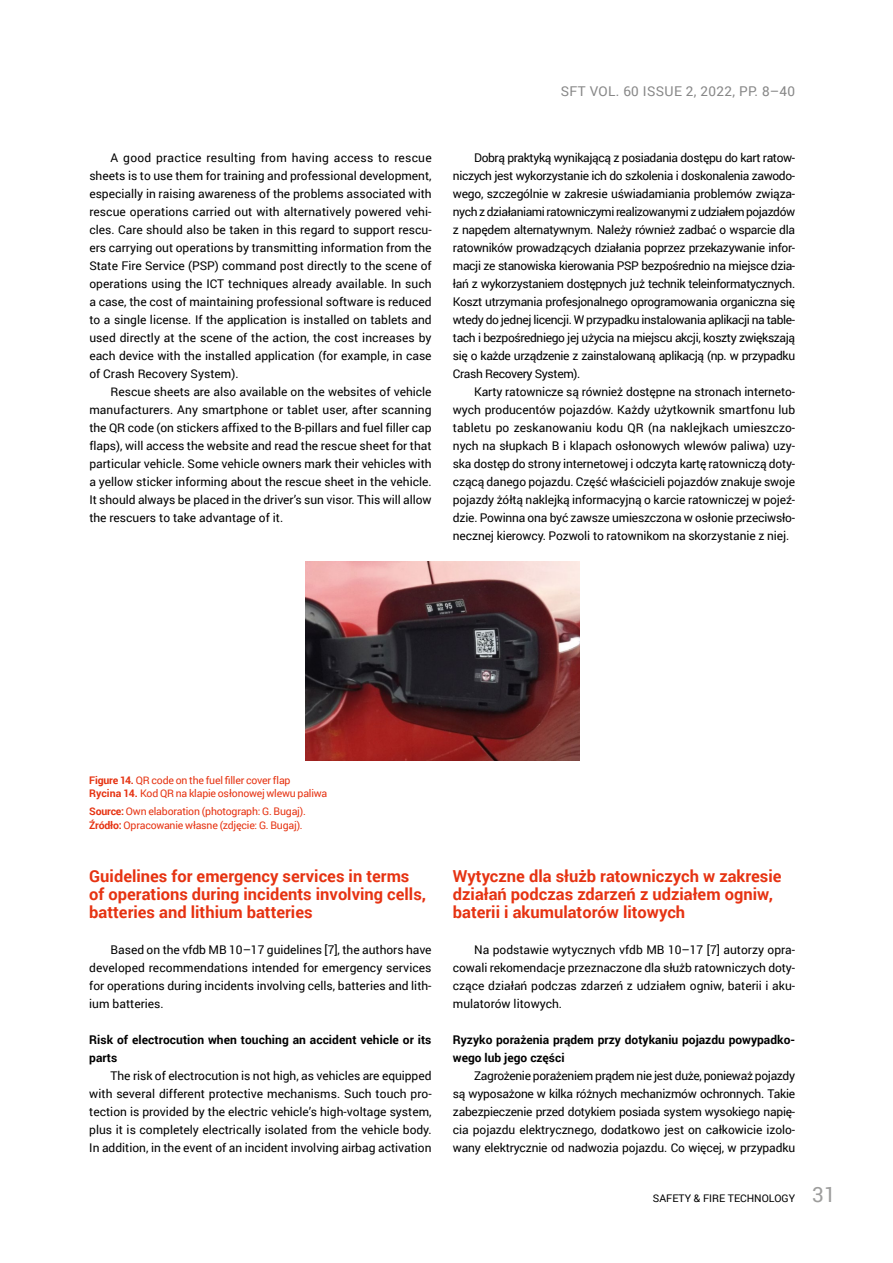
<style>
.page{position:relative;width:893px;height:1263px;background:#fff}
.page>*{position:absolute;margin:0;border:0;box-sizing:border-box;transform-origin:0 0}
.t1{font:700 16.5px/18px "Roboto";color:#e63312}
.t2{font:13.5px "Roboto";letter-spacing:.025em;color:#878787}
.t3{font:12px/18px "Roboto";color:#000;text-align:justify}
.t4{font:700 12px/18px "Roboto";color:#000}
.t5{font:10.5px/13.5px "Roboto";letter-spacing:-.02em;color:#e63312}
.t6{font:10.5px "Roboto";color:#000}
.s1{font-weight:700}
.s2{font-size:21px;color:#9d9d9c}
</style>
<div class="page">
<img style="left:305px;top:561px;width:274px;height:199px">
<p class="t2" style="left:561px;top:82px;width:236px">SFT VOL. 60 ISSUE 2, 2022, PP. 8–40</p>
<p class="t3" style="left:89px;top:148px;width:344px;text-indent:21px">A good practice resulting from having access to rescue sheets is to use them for training and professional development, especially in raising awareness of the problems associated with rescue operations carried out with alternatively powered vehi&shy;cles. Care should also be taken in this regard to support rescu&shy;ers carrying out operations by transmitting information from the State Fire Service (PSP) command post directly to the scene of operations using the ICT techniques already available. In such a case, the cost of maintaining professional software is reduced to a single license. If the application is installed on tablets and used directly at the scene of the action, the cost increases by each device with the installed application (for example, in case of Crash Recovery System).</p>
<p class="t3" style="left:89px;top:382px;width:344px;text-indent:21px">Rescue sheets are also available on the websites of vehicle manufacturers. Any smartphone or tablet user, after scanning the QR code (on stickers affixed to the B-pillars and fuel filler cap flaps), will access the website and read the rescue sheet for that particular vehicle. Some vehicle owners mark their vehicles with a yellow sticker informing about the rescue sheet in the vehicle.<br>It should always be placed in the driver’s sun visor. This will allow the rescuers to take advantage of it.</p>
<p class="t3" style="left:453px;top:148px;width:344px;text-indent:21px">Dobrą praktyką wynikającą z posiadania dostępu do kart ratow&shy;niczych jest wykorzystanie ich do szkolenia i doskonalenia zawodo&shy;wego, szczególnie w zakresie uświadamiania problemów związa&shy;nych z działaniami ratowniczymi realizowanymi z udziałem pojazdów z napędem alternatywnym. Należy również zadbać o wsparcie dla ratowników prowadzących działania poprzez przekazywanie infor&shy;macji ze stanowiska kierowania PSP bezpośrednio na miejsce dzia&shy;łań z wykorzystaniem dostępnych już technik teleinformatycznych.<br>Koszt utrzymania profesjonalnego oprogramowania organiczna się wtedy do jednej licencji. W przypadku instalowania aplikacji na table&shy;tach i bezpośredniego jej użycia na miejscu akcji, koszty zwiększają się o każde urządzenie z zainstalowaną aplikacją (np. w przypadku Crash Recovery System).</p>
<p class="t3" style="left:453px;top:382px;width:344px;text-indent:21px">Karty ratownicze są również dostępne na stronach interneto&shy;wych producentów pojazdów. Każdy użytkownik smartfonu lub tabletu po zeskanowaniu kodu QR (na naklejkach umieszczo&shy;nych na słupkach B i klapach osłonowych wlewów paliwa) uzy&shy;ska dostęp do strony internetowej i odczyta kartę ratowniczą doty&shy;czącą danego pojazdu. Część właścicieli pojazdów znakuje swoje pojazdy żółtą naklejką informacyjną o karcie ratowniczej w pojeź&shy;dzie. Powinna ona być zawsze umieszczona w osłonie przeciwsło&shy;necznej kierowcy. Pozwoli to ratownikom na skorzystanie z niej.</p>
<p class="t5" style="left:89px;top:773px;width:239px"><span class="s1">Figure 14.</span> QR code on the fuel filler cover flap<br><span class="s1">Rycina 14.</span> Kod QR na klapie osłonowej wlewu paliwa</p>
<p class="t5" style="left:89px;top:804px;width:218px"><span class="s1">Source:</span> Own elaboration (photograph: G. Bugaj).<br><span class="s1">Źródło:</span> Opracowanie własne (zdjęcie: G. Bugaj).</p>
<h1 class="t1" style="left:89px;top:866px;width:338px">Guidelines for emergency services in terms of operations during incidents involving cells, batteries and lithium batteries</h1>
<p class="t3" style="left:89px;top:940px;width:344px;text-indent:21px">Based on the vfdb MB 10–17 guidelines [7], the authors have developed recommendations intended for emergency services for operations during incidents involving cells, batteries and lith&shy;ium batteries.</p>
<p class="t4" style="left:89px;top:1030px;width:344px">Risk of electrocution when touching an accident vehicle or its parts</p>
<p class="t3" style="left:89px;top:1066px;width:344px;text-indent:21px">The risk of electrocution is not high, as vehicles are equipped with several different protective mechanisms. Such touch pro&shy;tection is provided by the electric vehicle’s high-voltage system, plus it is completely electrically isolated from the vehicle body.<br>In addition, in the event of an incident involving airbag activation</p>
<h1 class="t1" style="left:453px;top:866px;width:330px">Wytyczne dla służb ratowniczych w zakresie działań podczas zdarzeń z udziałem ogniw, baterii i akumulatorów litowych</h1>
<p class="t3" style="left:453px;top:940px;width:344px;text-indent:21px">Na podstawie wytycznych vfdb MB 10–17 [7] autorzy opra&shy;cowali rekomendacje przeznaczone dla służb ratowniczych doty&shy;czące działań podczas zdarzeń z udziałem ogniw, baterii i aku&shy;mulatorów litowych.</p>
<p class="t4" style="left:453px;top:1030px;width:344px">Ryzyko porażenia prądem przy dotykaniu pojazdu powypadko&shy;wego lub jego części</p>
<p class="t3" style="left:453px;top:1066px;width:344px;text-indent:21px">Zagrożenie porażeniem prądem nie jest duże, ponieważ pojazdy są wyposażone w kilka różnych mechanizmów ochronnych. Takie zabezpieczenie przed dotykiem posiada system wysokiego napię&shy;cia pojazdu elektrycznego, dodatkowo jest on całkowicie izolo&shy;wany elektrycznie od nadwozia pojazdu. Co więcej, w przypadku</p>
<p class="t6" style="left:653px;top:1190px;width:184px">SAFETY &amp; FIRE TECHNOLOGY <span class="s2">31</span></p>
</div>
